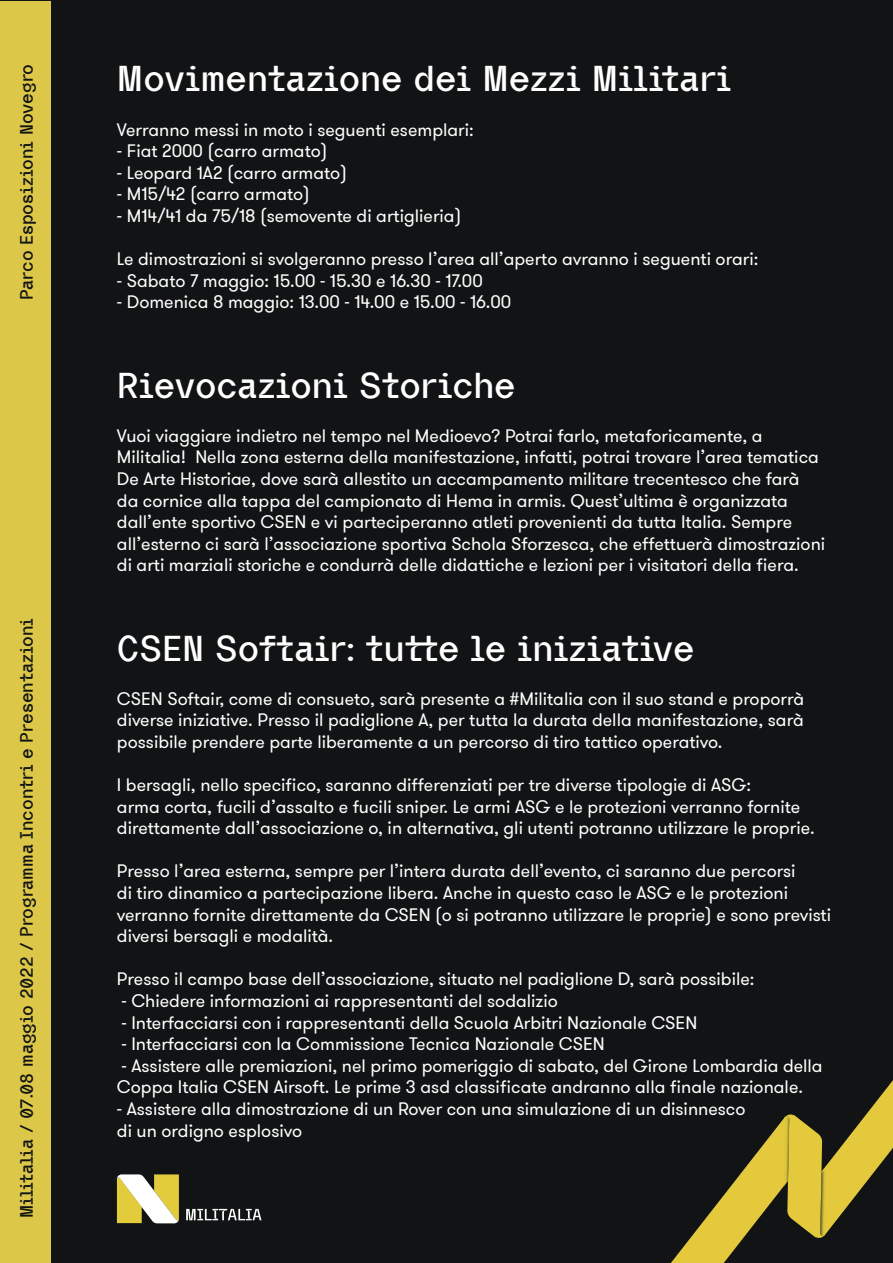
<style>
.page{position:relative;width:893px;height:1263px;background:#fff}
.page>*{position:absolute;margin:0;border:0;box-sizing:border-box;transform-origin:0 0}
.t1{font:700 36px "Almarena Mono Display";color:#fff}
.t2{font:18px/21.6px "GT Walsheim Pro";color:#fff}
.t3{font:700 18px "Almarena Mono Display";color:#101414}
</style>
<div class="page">
<div style="left:1px;top:1px;width:892px;height:1262px;background:#111314"></div>
<div style="left:1px;top:1px;width:50px;height:1261px;background:#ddc748"></div>
<svg style="left:671px;top:1080px;width:222px;height:183px"></svg>
<img style="left:820px;top:1166px;width:6px;height:70px">
<img style="left:820px;top:1172px;width:1px;height:61px">
<svg style="left:117px;top:1174px;width:62px;height:49px;background:#dcd085"></svg>
<svg style="left:186px;top:1209px;width:75px;height:11px"></svg>
<p class="t3" style="left:17px;top:300px;width:237px;rotate:-90deg">Parco Esposizioni Novegro</p>
<p class="t3" style="left:17px;top:1218px;width:601px;rotate:-90deg">Militalia / 07.08 maggio 2022 / Programma Incontri e Presentazioni</p>
<h1 class="t1" style="left:117px;top:59px;width:616px">Movimentazione dei Mezzi Militari</h1>
<p class="t2" style="left:117px;top:119px;width:358px">Verranno messi in moto i seguenti esemplari:</p>
<p class="t2" style="left:117px;top:141px;width:212px">- Fiat 2000 (carro armato)</p>
<p class="t2" style="left:117px;top:162px;width:232px">- Leopard 1A2 (carro armato)</p>
<p class="t2" style="left:117px;top:184px;width:194px">- M15/42 (carro armato)</p>
<p class="t2" style="left:117px;top:205px;width:346px">- M14/41 da 75/18 (semovente di artiglieria)</p>
<p class="t2" style="left:117px;top:249px;width:643px">Le dimostrazioni si svolgeranno presso l’area all’aperto avranno i seguenti orari:</p>
<p class="t2" style="left:117px;top:270px;width:367px">- Sabato 7 maggio: 15.00 - 15.30 e 16.30 - 17.00</p>
<p class="t2" style="left:117px;top:292px;width:396px">- Domenica 8 maggio: 13.00 - 14.00 e 15.00 - 16.00</p>
<h1 class="t1" style="left:117px;top:365px;width:400px">Rievocazioni Storiche</h1>
<p class="t2" style="left:117px;top:425px;width:710px">Vuoi viaggiare indietro nel tempo nel Medioevo? Potrai farlo, metaforicamente, a Militalia! Nella zona esterna della manifestazione, infatti, potrai trovare l’area tematica De Arte Historiae, dove sarà allestito un accampamento militare trecentesco che farà da cornice alla tappa del campionato di Hema in armis. Quest’ultima è organizzata dall’ente sportivo CSEN e vi parteciperanno atleti provenienti da tutta Italia. Sempre all’esterno ci sarà l’associazione sportiva Schola Sforzesca, che effettuerà dimostrazioni di arti marziali storiche e condurrà delle didattiche e lezioni per i visitatori della fiera.</p>
<h1 class="t1" style="left:117px;top:628px;width:579px">CSEN Softair: tutte le iniziative</h1>
<p class="t2" style="left:117px;top:688px;width:689px;text-align:justify">CSEN Softair, come di consueto, sarà presente a #Militalia con il suo stand e proporrà diverse iniziative. Presso il padiglione A, per tutta la durata della manifestazione, sarà possibile prendere parte liberamente a un percorso di tiro tattico operativo.</p>
<p class="t2" style="left:117px;top:774px;width:699px">I bersagli, nello specifico, saranno differenziati per tre diverse tipologie di ASG:<br>arma corta, fucili d’assalto e fucili sniper. Le armi ASG e le protezioni verranno fornite direttamente dall’associazione o, in alternativa, gli utenti potranno utilizzare le proprie.</p>
<p class="t2" style="left:117px;top:861px;width:716px">Presso l’area esterna, sempre per l’intera durata dell’evento, ci saranno due percorsi<br>di tiro dinamico a partecipazione libera. Anche in questo caso le ASG e le protezioni verranno fornite direttamente da CSEN (o si potranno utilizzare le proprie) e sono previsti diversi bersagli e modalità.</p>
<p class="t2" style="left:117px;top:969px;width:639px">Presso il campo base dell’associazione, situato nel padiglione D, sarà possibile:</p>
<p class="t2" style="left:121px;top:990px;width:438px">- Chiedere informazioni ai rappresentanti del sodalizio</p>
<p class="t2" style="left:121px;top:1012px;width:577px">- Interfacciarsi con i rappresentanti della Scuola Arbitri Nazionale CSEN</p>
<p class="t2" style="left:121px;top:1034px;width:485px">- Interfacciarsi con la Commissione Tecnica Nazionale CSEN</p>
<p class="t2" style="left:117px;top:1055px;width:707px">- Assistere alle premiazioni, nel primo pomeriggio di sabato, del Girone Lombardia della<br>Coppa Italia CSEN Airsoft. Le prime 3 asd classificate andranno alla finale nazionale.</p>
<p class="t2" style="left:117px;top:1098px;width:630px">- Assistere alla dimostrazione di un Rover con una simulazione di un disinnesco di un ordigno esplosivo</p>
</div>
